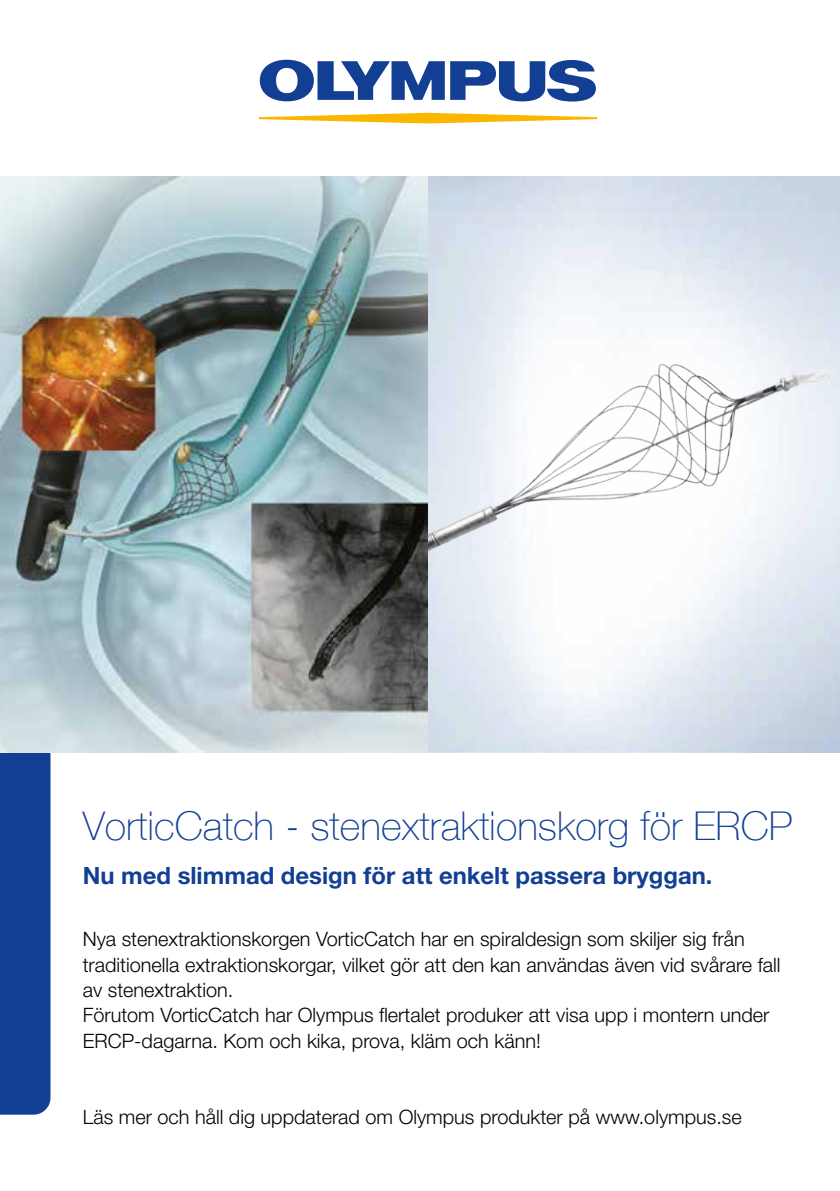
<style>
.page{position:relative;width:840px;height:1191px;background:#fff}
.page>*{position:absolute;margin:0;border:0;box-sizing:border-box;transform-origin:0 0}
.t1{font:100 39.6px "Helvetica Neue";color:#123f93}
.t2{font:700 23.8px "Helvetica Neue LT Pro";color:#123f93}
.t3{font:300 19.8px/25.4px "Helvetica Neue LT Pro";color:#000}
</style>
<div class="page">
<img style="left:50px;top:176px;width:789px;height:576px">
<img style="left:428px;top:280px;width:411px;height:376px">
<svg style="left:450px;top:60px;width:145px;height:42px"></svg>
<svg style="left:260px;top:60px;width:184px;height:41px"></svg>
<svg style="left:259px;top:113px;width:337px;height:10px"></svg>
<svg style="left:0;top:176px;width:50px;height:938px;background:#6d84a3"></svg>
<h1 class="t1" style="left:83px;top:803px;width:710px">VorticCatch - stenextraktionskorg för ERCP</h1>
<p class="t2" style="left:83px;top:860px;width:631px">Nu med slimmad design för att enkelt passera bryggan.</p>
<p class="t3" style="left:83px;top:926px;width:699px">Nya stenextraktionskorgen VorticCatch har en spiraldesign som skiljer sig från traditionella extraktionskorgar, vilket gör att den kan användas även vid svårare fall av stenextraktion.<br>Förutom VorticCatch har Olympus flertalet produker att visa upp i montern under ERCP-dagarna. Kom och kika, prova, kläm och känn!</p>
<p class="t3" style="left:83px;top:1104px;width:660px">Läs mer och håll dig uppdaterad om Olympus produkter på www.olympus.se</p>
</div>
